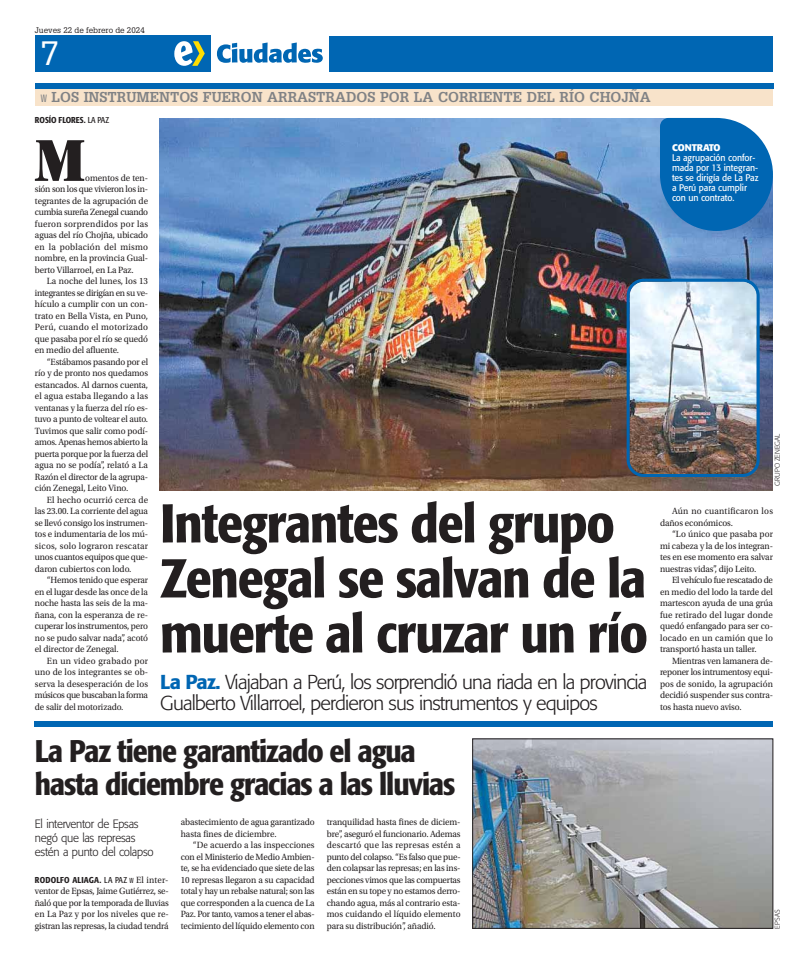
<style>
.page{position:relative;width:808px;height:964px;background:#fff}
.page>*{position:absolute;margin:0;border:0;box-sizing:border-box;transform-origin:0 0}
.t1{font:62.6px "Utopia Std Black Headline";color:#231f20;scale:.95 1}
.t2{font:500 condensed 54px/55px "Formata";letter-spacing:-.02em;color:#231f20;scale:1.05 1}
.t3{font:33px "Glypha LT Std";color:#fff}
.t4{font:500 condensed 31px/33px "Formata";letter-spacing:-.03em;color:#231f20;scale:1.05 1}
.t5{font:300 20px/21px "Formata";letter-spacing:-.04em;color:#231f20}
.t6{font:700 14px "Glypha LT Std";color:#808285}
.t7{font:300 12px/14px "Formata";letter-spacing:-.025em;color:#231f20;scale:.95 1}
.t8{font:700 9.6px "Formata";letter-spacing:-.01em;color:#fff}
.t9{font:9.5px/11.5px "Utopia Std";letter-spacing:-.01em;color:#231f20;text-align:justify;scale:.95 1}
.t10{font:9.5px/10px "Formata";letter-spacing:-.01em;color:#fff;scale:.92 1}
.t11{font:9.5px/11.5px "Utopia Std";letter-spacing:.01em;color:#231f20;scale:.95 1}
.t12{font:500 condensed 8.5px "Formata";letter-spacing:.015em;color:#231f20}
.t13{font:8px "Glypha LT Std";color:#231f20}
.t14{font:300 7px "Formata";color:#231f20}
.s1{font-weight:400}
.s2{font-weight:500;color:#0066b3}
.s3{font-family:"Utopia Std";font-weight:400;font-stretch:normal;font-size:9.5px}
</style>
<div class="page">
<div style="left:329px;top:36px;width:444px;height:36px;background:#0066b3"></div>
<svg style="left:217px;top:43px;width:106px;height:20px"></svg>
<div style="left:35px;top:35px;width:175px;height:37px;background:#0066b3"></div>
<svg style="left:174px;top:41px;width:31px;height:25px"></svg>
<div style="left:35px;top:721px;width:738px;height:6px;background:#0066b3"></div>
<img style="left:474px;top:741px;width:297px;height:185px">
<div style="left:472px;top:739px;width:301px;height:189px;border:1px solid #231f20"></div>
<img style="left:160px;top:118px;width:613px;height:372px">
<div style="left:35px;top:89px;width:738px;height:17px;background:#f8e3ca"></div>
<div style="left:35px;top:83px;width:738px;height:6px;background:#0066b3"></div>
<svg style="left:660px;top:118px;width:113px;height:113px;background:#1771b8"></svg>
<img style="left:627px;top:279px;width:133px;height:198px">
<p class="t13" style="left:35px;top:25px;width:111px">Jueves 22 de febrero de 2024</p>
<h3 class="t3" style="left:41px;top:34px;width:20px">7</h3>
<h3 class="t6" style="left:52px;top:92px;width:600px">LOS INSTRUMENTOS FUERON ARRASTRADOS POR LA CORRIENTE DEL RÍO CHOJÑA</h3>
<p class="t12" style="left:35px;top:117px;width:76px">ROSÍO FLORES. <span class="s1">LA PAZ</span></p>
<h1 class="t1" style="left:35px;top:123px;width:55px">M</h1>
<p class="t9" style="left:35px;top:173px;width:121px;text-indent:50px">omentos de ten&shy;sión son los que vivieron los in&shy;tegrantes de la agrupación de cumbia sureña Zenegal cuando fueron sorprendidos por las aguas del río Chojña, ubicado en la población del mismo nombre, en la provincia Gual&shy;berto Villarroel, en La Paz.</p>
<p class="t9" style="left:35px;top:276px;width:121px;text-indent:12px">La noche del lunes, los 13 integrantes se dirigían en su ve&shy;hículo a cumplir con un con&shy;trato en Bella Vista, en Puno, Perú, cuando el motorizado que pasaba por el río se quedó en medio del afluente.</p>
<p class="t9" style="left:35px;top:357px;width:121px;text-indent:12px">“Estábamos pasando por el río y de pronto nos quedamos estancados. Al darnos cuenta, el agua estaba llegando a las ventanas y la fuerza del río es&shy;tuvo a punto de voltear el auto.<br>Tuvimos que salir como podí&shy;amos. Apenas hemos abierto la puerta porque por la fuerza del agua no se podía”, relató a La Razón el director de la agrupa&shy;ción Zenegal, Leito Vino.</p>
<p class="t9" style="left:35px;top:495px;width:121px;text-indent:12px">El hecho ocurrió cerca de las 23.00. La corriente del agua se llevó consigo los instrumen&shy;tos e indumentaria de los mú&shy;sicos, solo lograron rescatar unos cuantos equipos que que&shy;daron cubiertos con lodo.</p>
<p class="t9" style="left:35px;top:575px;width:121px;text-indent:12px">“Hemos tenido que esperar en el lugar desde las once de la noche hasta las seis de la ma&shy;ñana, con la esperanza de re&shy;cuperar los instrumentos, pero no se pudo salvar nada”, acotó el director de Zenegal.</p>
<p class="t9" style="left:35px;top:656px;width:121px;text-indent:12px">En un video grabado por uno de los integrantes se ob&shy;serva la desesperación de los músicos que buscaban la forma de salir del motorizado.</p>
<h2 class="t2" style="left:160px;top:500px;width:466px">Integrantes del grupo<br>Zenegal se salvan de la muerte al cruzar un río</h2>
<h3 class="t5" style="left:160px;top:673px;width:489px"><span class="s2">La Paz.</span> Viajaban a Perú, los sorprendió una riada en la provincia<br>Gualberto Villarroel, perdieron sus instrumentos y equipos</h3>
<h3 class="t4" style="left:35px;top:737px;width:402px">La Paz tiene garantizado el agua hasta diciembre gracias a las lluvias</h3>
<p class="t7" style="left:35px;top:818px;width:126px">El interventor de Epsas negó que las represas estén a punto del colapso</p>
<p class="t12" style="left:35px;top:876px;width:135px">RODOLFO ALIAGA. <span class="s1">LA PAZ</span> <span class="s3">El inter-</span></p>
<p class="t9" style="left:35px;top:886px;width:142px">ventor de Epsas, Jaime Gutiérrez, se&shy;ñaló que por la temporada de lluvias en La Paz y por los niveles que re&shy;gistran las represas, la ciudad tendrá</p>
<p class="t9" style="left:181px;top:817px;width:142px">abastecimiento de agua garantizado hasta fines de diciembre.</p>
<p class="t9" style="left:181px;top:840px;width:142px;text-indent:12px">“De acuerdo a las inspecciones con el Ministerio de Medio Ambien&shy;te, se ha evidenciado que siete de las 10 represas llegaron a su capacidad total y hay un rebalse natural; son las que corresponden a la cuenca de La Paz. Por tanto, vamos a tener el abas&shy;tecimiento del líquido elemento con</p>
<p class="t9" style="left:327px;top:817px;width:142px">tranquilidad hasta fines de diciem&shy;bre”, aseguró el funcionario. Ademas descartó que las represas estén a punto del colapso. “Es falso que pue&shy;den colapsar las represas; en las ins&shy;pecciones vimos que las compuertas están en su tope y no estamos derro&shy;chando agua, más al contrario esta&shy;mos cuidando el líquido elemento para su distribución”, añadió.</p>
<p class="t8" style="left:672px;top:143px;width:50px">CONTRATO</p>
<p class="t10" style="left:672px;top:154px;width:96px">La agrupación confor&shy;mada por 13 integran&shy;tes se dirigía de La Paz a Perú para cumplir con un contrato.</p>
<p class="t14" style="left:774px;top:486px;width:54px;rotate:-90deg">GRUPO ZENEGAL</p>
<p class="t11" style="left:660px;top:506px;width:120px;text-indent:12px">Aún no cuantificaron los daños económicos.</p>
<p class="t9" style="left:660px;top:529px;width:121px;text-indent:12px">“Lo único que pasaba por mi cabeza y la de los integran&shy;tes en ese momento era salvar nuestras vidas”, dijo Leito.</p>
<p class="t9" style="left:660px;top:575px;width:120px;text-indent:12px">El vehículo fue rescatado de en medio del lodo la tarde del martescon ayuda de una grúa fue retirado del lugar donde quedó enfangado para ser co&shy;locado en un camión que lo transportó hasta un taller.</p>
<p class="t9" style="left:660px;top:656px;width:120px;text-indent:12px">Mientras ven lamanera de&shy;reponer los intrumentosy equi&shy;pos de sonido, la agrupación decidió suspender sus contra&shy;tos hasta nuevo aviso.</p>
<p class="t14" style="left:774px;top:928px;width:20px;rotate:-90deg">EPSAS</p>
</div>
